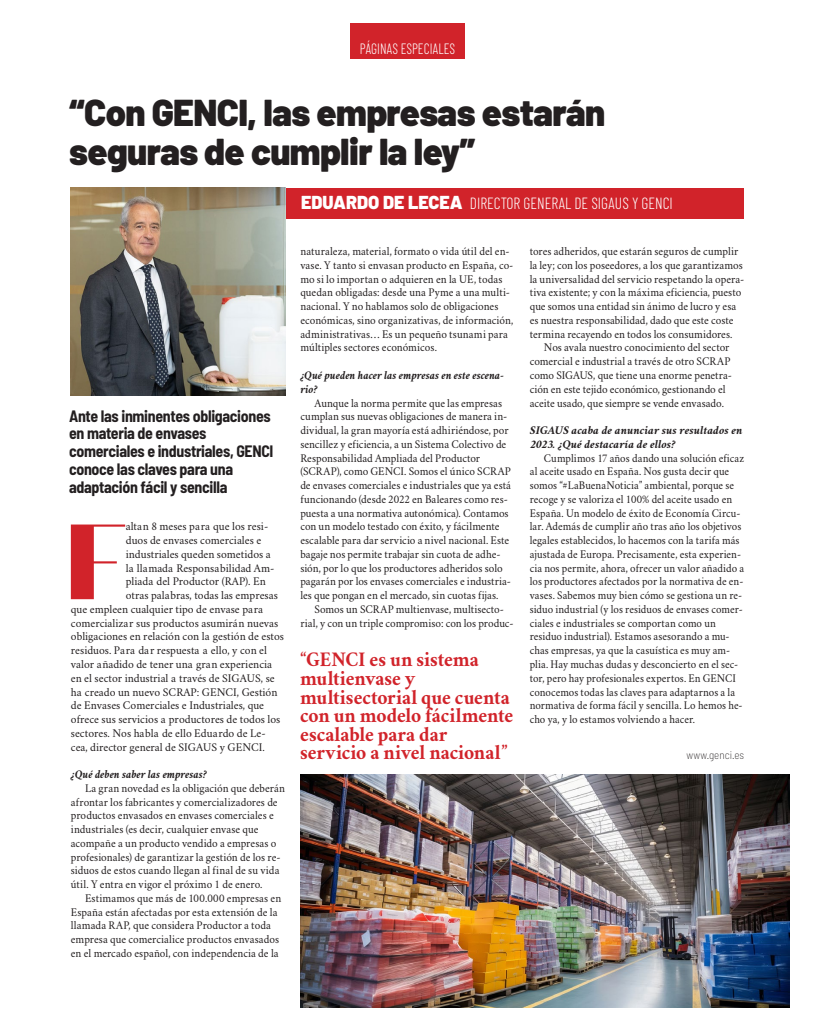
<style>
.page{position:relative;width:815px;height:1032px;background:#fff}
.page>*{position:absolute;margin:0;border:0;box-sizing:border-box;transform-origin:0 0}
.t1{font:900 106.62px "Quiche Display";color:#d1232a}
.t2{font:900 37.5px/38.8px "Barlow";letter-spacing:-.015em;color:#231f20}
.t3{font:700 20.88px/18.6px "Crimson";letter-spacing:-.005em;color:#d1232a;scale:.94 1}
.t4{font:700 semi-condensed 16.5px/17.8px "Barlow";letter-spacing:-.02em;color:#231f20;scale:.96 1}
.t5{font:300 16.25px "Barlow Condensed";color:#fff;scale:.96 1}
.t6{font:300 15px "Barlow Condensed";color:#fff;scale:.9 1}
.t7{font:italic 700 11.88px/13.8px "Crimson";letter-spacing:-.005em;color:#231f20;scale:.95 1}
.t8{font:italic 700 11.88px/13.8px "Crimson";letter-spacing:-.005em;color:#231f20}
.t9{font:11.62px/13.8px "Crimson";color:#231f20;scale:.95 1}
.t10{font:11.62px/13.8px "Crimson";color:#231f20;scale:.93 1}
.t11{font:11.62px "Crimson";color:#231f20}
.t12{font:200 semi-condensed 11.12px "Barlow";color:#231f20}
.s1{font-family:"Barlow";font-weight:900;font-size:18.75px}
</style>
<div class="page">
<div style="left:350px;top:23px;width:115px;height:35px;background:#d1232a"></div>
<div style="left:255px;top:188px;width:489px;height:30px;background:#d1232a"></div>
<img style="left:71px;top:188px;width:214px;height:207px">
<img style="left:300px;top:774px;width:489px;height:232px">
<p class="t6" style="left:360px;top:40px;width:107px">PÁGINAS ESPECIALES</p>
<h2 class="t2" style="left:69px;top:93px;width:537px">“Con GENCI, las empresas estarán seguras de cumplir la ley”</h2>
<h3 class="t5" style="left:301px;top:193px;width:389px"><span class="s1">EDUARDO DE LECEA</span> DIRECTOR GENERAL DE SIGAUS Y GENCI</h3>
<h3 class="t4" style="left:69px;top:406px;width:214px">Ante las inminentes obligaciones en materia de envases comerciales e industriales, GENCI conoce las claves para una adaptación fácil y sencilla</h3>
<h1 class="t1" style="left:66px;top:496px;width:62px">F</h1>
<p class="t11" style="left:126px;top:518px;width:144px">altan 8 meses para que los resi-</p>
<p class="t11" style="left:126px;top:532px;width:137px">duos de envases comerciales e</p>
<p class="t11" style="left:126px;top:546px;width:146px">industriales queden sometidos a</p>
<p class="t11" style="left:126px;top:559px;width:150px">la llamada Responsabilidad Am-</p>
<p class="t11" style="left:126px;top:573px;width:142px">pliada del Productor (RAP). En</p>
<p class="t11" style="left:126px;top:587px;width:154px">otras palabras, todas las empresas</p>
<p class="t11" style="left:71px;top:601px;width:194px">que empleen cualquier tipo de envase para</p>
<p class="t11" style="left:71px;top:614px;width:209px">comercializar sus productos asumirán nuevas</p>
<p class="t11" style="left:71px;top:628px;width:215px">obligaciones en relación con la gestión de estos</p>
<p class="t11" style="left:71px;top:642px;width:198px">residuos. Para dar respuesta a ello, y con el</p>
<p class="t11" style="left:71px;top:656px;width:203px">valor añadido de tener una gran experiencia</p>
<p class="t11" style="left:71px;top:669px;width:205px">en el sector industrial a través de SIGAUS, se</p>
<p class="t11" style="left:71px;top:683px;width:208px">ha creado un nuevo SCRAP: GENCI, Gestión</p>
<p class="t11" style="left:71px;top:697px;width:195px">de Envases Comerciales e Industriales, que</p>
<p class="t11" style="left:71px;top:711px;width:211px">ofrece sus servicios a productores de todos los</p>
<p class="t11" style="left:71px;top:724px;width:196px">sectores. Nos habla de ello Eduardo de Le-</p>
<p class="t11" style="left:71px;top:738px;width:196px">cea, director general de SIGAUS y GENCI.</p>
<p class="t7" style="left:71px;top:766px;width:145px">¿Qué deben saber las empresas?</p>
<p class="t9" style="left:71px;top:780px;width:227px;text-indent:14px">La gran novedad es la obligación que deberán afrontar los fabricantes y comercializadores de productos envasados en envases comerciales e industriales (es decir, cualquier envase que acompañe a un producto vendido a empresas o profesionales) de garantizar la gestión de los re&shy;siduos de estos cuando llegan al final de su vida útil. Y entra en vigor el próximo 1 de enero.</p>
<p class="t9" style="left:71px;top:890px;width:223px;text-indent:14px">Estimamos que más de 100.000 empresas en España están afectadas por esta extensión de la llamada RAP, que considera Productor a toda empresa que comercialice productos envasados en el mercado español, con independencia de la</p>
<p class="t9" style="left:300px;top:244px;width:226px">naturaleza, material, formato o vida útil del en&shy;vase. Y tanto si envasan producto en España, co&shy;mo si lo importan o adquieren en la UE, todas quedan obligadas: desde una Pyme a una multi&shy;nacional. Y no hablamos solo de obligaciones económicas, sino organizativas, de información, administrativas… Es un pequeño tsunami para múltiples sectores económicos.</p>
<p class="t7" style="left:300px;top:367px;width:216px">¿Qué pueden hacer las empresas en este escena&shy;rio?</p>
<p class="t9" style="left:300px;top:395px;width:223px;text-indent:14px">Aunque la norma permite que las empresas cumplan sus nuevas obligaciones de manera in&shy;dividual, la gran mayoría está adhiriéndose, por sencillez y eficiencia, a un Sistema Colectivo de Responsabilidad Ampliada del Productor (SCRAP), como GENCI. Somos el único SCRAP de envases comerciales e industriales que ya está funcionando (desde 2022 en Baleares como res&shy;puesta a una normativa autonómica). Contamos con un modelo testado con éxito, y fácilmente escalable para dar servicio a nivel nacional. Este bagaje nos permite trabajar sin cuota de adhe&shy;sión, por lo que los productores adheridos solo pagarán por los envases comerciales e industria&shy;les que pongan en el mercado, sin cuotas fijas.</p>
<p class="t9" style="left:300px;top:601px;width:226px;text-align:center">Somos un SCRAP multienvase, multisecto-<br>rial, y con un triple compromiso: con los produc-</p>
<h3 class="t3" style="left:300px;top:650px;width:228px">“GENCI es un sistema multienvase y multisectorial que cuenta con un modelo fácilmente escalable para dar servicio a nivel nacional”</h3>
<p class="t9" style="left:530px;top:244px;width:227px">tores adheridos, que estarán seguros de cumplir la ley; con los poseedores, a los que garantizamos la universalidad del servicio respetando la opera&shy;tiva existente; y con la máxima eficiencia, puesto que somos una entidad sin ánimo de lucro y esa es nuestra responsabilidad, dado que este coste termina recayendo en todos los consumidores.</p>
<p class="t9" style="left:530px;top:340px;width:214px;text-indent:14px">Nos avala nuestro conocimiento del sector comercial e industrial a través de otro SCRAP como SIGAUS, que tiene una enorme penetra&shy;ción en este tejido económico, gestionando el aceite usado, que siempre se vende envasado.</p>
<p class="t8" style="left:530px;top:422px;width:214px">SIGAUS acaba de anunciar sus resultados en<br>2023. ¿Qué destacaría de ellos?</p>
<p class="t10" style="left:530px;top:450px;width:232px;text-indent:14px">Cumplimos 17 años dando una solución eficaz al aceite usado en España. Nos gusta decir que somos “#LaBuenaNoticia” ambiental, porque se recoge y se valoriza el 100% del aceite usado en España. Un modelo de éxito de Economía Circu&shy;lar. Además de cumplir año tras año los objetivos legales establecidos, lo hacemos con la tarifa más ajustada de Europa. Precisamente, esta experien&shy;cia nos permite, ahora, ofrecer un valor añadido a los productores afectados por la normativa de en&shy;vases. Sabemos muy bien cómo se gestiona un re&shy;siduo industrial (y los residuos de envases comer&shy;ciales e industriales se comportan como un residuo industrial). Estamos asesorando a mu&shy;chas empresas, ya que la casuística es muy am&shy;plia. Hay muchas dudas y desconcierto en el sec&shy;tor, pero hay profesionales expertos. En GENCI conocemos todas las claves para adaptarnos a la normativa de forma fácil y sencilla. Lo hemos he&shy;cho ya, y lo estamos volviendo a hacer.</p>
<p class="t12" style="left:687px;top:747px;width:59px">www.genci.es</p>
</div>
